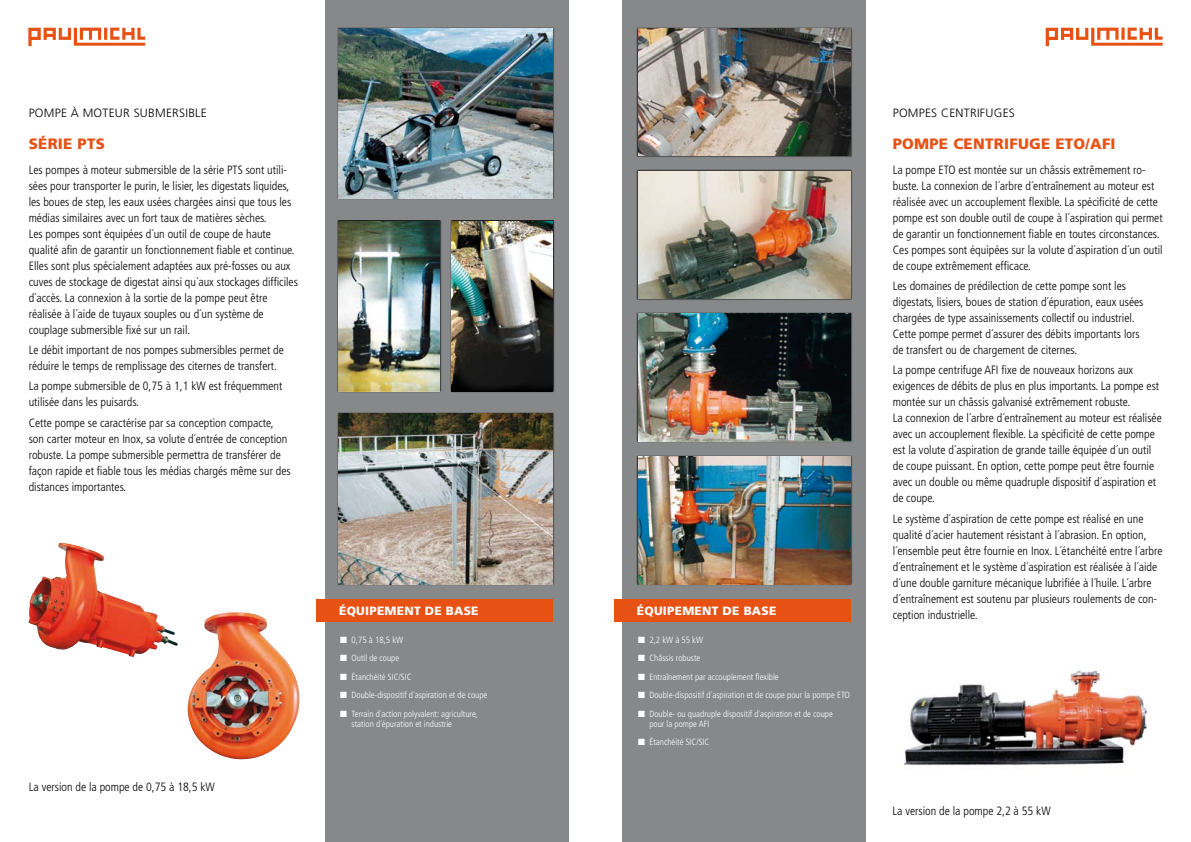
<style>
.page{position:relative;width:1191px;height:842px;background:#fff}
.page>*{position:absolute;margin:0;border:0;box-sizing:border-box;transform-origin:0 0}
.t1{font:900 15px "Frutiger";letter-spacing:.02em;color:#e75113}
.t2{font:300 condensed 12px/16px "Frutiger";color:#000}
.t3{font:300 12px "Frutiger";letter-spacing:.02em;color:#000}
.t4{font:900 12px "Frutiger";letter-spacing:.02em;color:#fff}
.t5{font:300 condensed 9px/10px "Frutiger";color:#fff}
</style>
<div class="page">
<svg style="left:1045px;top:28px;width:117px;height:18px"></svg>
<div style="left:622px;top:0;width:244px;height:842px;background:#87888a"></div>
<div style="left:636px;top:27px;width:220px;height:134px;background:#000;opacity:.75"></div>
<img style="left:638px;top:28px;width:212px;height:128px">
<div style="left:636px;top:170px;width:220px;height:134px;background:#000;opacity:.75"></div>
<img style="left:638px;top:171px;width:212px;height:128px">
<div style="left:636px;top:312px;width:220px;height:135px;background:#000;opacity:.75"></div>
<img style="left:638px;top:314px;width:212px;height:127px">
<div style="left:636px;top:455px;width:220px;height:134px;background:#000;opacity:.75"></div>
<img style="left:638px;top:456px;width:212px;height:128px">
<div style="left:614px;top:599px;width:236px;height:23px;background:#e75113"></div>
<img style="left:903px;top:670px;width:246px;height:96px">
<div style="left:325px;top:0;width:243px;height:842px;background:#87888a"></div>
<div style="left:337px;top:27px;width:221px;height:177px;background:#000;opacity:.75"></div>
<img style="left:338px;top:28px;width:215px;height:170px">
<div style="left:337px;top:413px;width:221px;height:176px;background:#000;opacity:.75"></div>
<img style="left:338px;top:414px;width:215px;height:170px">
<div style="left:337px;top:220px;width:108px;height:177px;background:#000;opacity:.75"></div>
<img style="left:338px;top:221px;width:101px;height:170px">
<div style="left:450px;top:220px;width:108px;height:177px;background:#000;opacity:.75"></div>
<img style="left:452px;top:221px;width:101px;height:170px">
<svg style="left:28px;top:28px;width:117px;height:18px"></svg>
<div style="left:316px;top:599px;width:237px;height:23px;background:#e75113"></div>
<img style="left:28px;top:543px;width:150px;height:114px">
<img style="left:187px;top:612px;width:113px;height:148px">
<p class="t3" style="left:29px;top:106px;width:180px">POMPE À MOTEUR SUBMERSIBLE</p>
<p class="t1" style="left:29px;top:135px;width:78px">SÉRIE PTS</p>
<p class="t2" style="left:29px;top:162px;width:271px">Les pompes à moteur submersible de la série PTS sont utili&shy;sées pour transporter le purin, le lisier, les digestats liquides, les boues de step, les eaux usées chargées ainsi que tous les médias similaires avec un fort taux de matières sèches.<br>Les pompes sont équipées d´un outil de coupe de haute qualité afin de garantir un fonctionnement fiable et continue.<br>Elles sont plus spécialement adaptées aux pré-fosses ou aux cuves de stockage de digestat ainsi qu´aux stockages difficiles d´accès. La connexion à la sortie de la pompe peut être réalisée à l´aide de tuyaux souples ou d´un système de couplage submersible fixé sur un rail.</p>
<p class="t2" style="left:29px;top:342px;width:257px">Le débit important de nos pompes submersibles permet de réduire le temps de remplissage des citernes de transfert.</p>
<p class="t2" style="left:29px;top:378px;width:255px">La pompe submersible de 0,75 à 1,1 kW est fréquemment utilisée dans les puisards.</p>
<p class="t2" style="left:29px;top:415px;width:263px">Cette pompe se caractérise par sa conception compacte, son carter moteur en Inox, sa volute d´entrée de conception robuste. La pompe submersible permettra de transférer de façon rapide et fiable tous les médias chargés même sur des distances importantes.</p>
<p class="t2" style="left:29px;top:779px;width:188px">La version de la pompe de 0,75 à 18,5 kW</p>
<p class="t4" style="left:339px;top:604px;width:27px">ÉQUIPEMENT</p>
<p class="t4" style="left:425px;top:604px;width:39px">DE BASE</p>
<p class="t5" style="left:340px;top:635px;width:64px">■ 0,75 à 18,5 kW</p>
<p class="t5" style="left:340px;top:653px;width:61px">■ Outil de coupe</p>
<p class="t5" style="left:340px;top:672px;width:73px">■ Étanchéité SIC/SIC</p>
<p class="t5" style="left:340px;top:690px;width:149px">■ Double-dispositif d´aspiration et de coupe</p>
<p class="t5" style="left:351px;top:709px;width:128px;text-indent:-11px">■ Terrain d´action polyvalent: agriculture, station d´épuration et industrie</p>
<p class="t4" style="left:637px;top:604px;width:27px">ÉQUIPEMENT</p>
<p class="t4" style="left:722px;top:604px;width:39px">DE BASE</p>
<p class="t5" style="left:638px;top:635px;width:67px">■ 2,2 kW à 55 kW</p>
<p class="t5" style="left:638px;top:653px;width:64px">■ Châssis robuste</p>
<p class="t5" style="left:638px;top:672px;width:142px">■ Entraînement par accouplement flexible</p>
<p class="t5" style="left:638px;top:690px;width:213px">■ Double-dispositif d´aspiration et de coupe pour la pompe ETO</p>
<p class="t5" style="left:649px;top:709px;width:185px;text-indent:-11px">■ Double- ou quadruple dispositif d´aspiration et de coupe pour la pompe AFI</p>
<p class="t5" style="left:638px;top:737px;width:73px">■ Étanchéité SIC/SIC</p>
<p class="t3" style="left:892px;top:106px;width:124px">POMPES CENTRIFUGES</p>
<p class="t1" style="left:892px;top:135px;width:224px">POMPE CENTRIFUGE ETO/AFI</p>
<p class="t2" style="left:892px;top:162px;width:271px">La pompe ETO est montée sur un châssis extrêmement ro&shy;buste. La connexion de l´arbre d´entraînement au moteur est réalisée avec un accouplement flexible. La spécificité de cette pompe est son double outil de coupe à l´aspiration qui permet de garantir un fonctionnement fiable en toutes circonstances.<br>Ces pompes sont équipées sur la volute d´aspiration d´un outil de coupe extrêmement efficace.</p>
<p class="t2" style="left:892px;top:278px;width:252px">Les domaines de prédilection de cette pompe sont les digestats, lisiers, boues de station d´épuration, eaux usées chargées de type assainissements collectif ou industriel.<br>Cette pompe permet d´assurer des débits importants lors de transfert ou de chargement de citernes.</p>
<p class="t2" style="left:892px;top:362px;width:270px">La pompe centrifuge AFI fixe de nouveaux horizons aux exigences de débits de plus en plus importants. La pompe est montée sur un châssis galvanisé extrêmement robuste.<br>La connexion de l´arbre d´entraînement au moteur est réalisée avec un accouplement flexible. La spécificité de cette pompe est la volute d´aspiration de grande taille équipée d´un outil de coupe puissant. En option, cette pompe peut être fournie avec un double ou même quadruple dispositif d´aspiration et de coupe.</p>
<p class="t2" style="left:892px;top:511px;width:271px">Le système d´aspiration de cette pompe est réalisé en une qualité d´acier hautement résistant à l´abrasion. En option, l´ensemble peut être fournie en Inox. L´étanchéité entre l´arbre d´entraînement et le système d´aspiration est réalisée à l´aide d´une double garniture mécanique lubrifiée à l´huile. L´arbre d´entraînement est soutenu par plusieurs roulements de con&shy;ception industrielle.</p>
<p class="t2" style="left:892px;top:803px;width:160px">La version de la pompe 2,2 à 55 kW</p>
</div>
